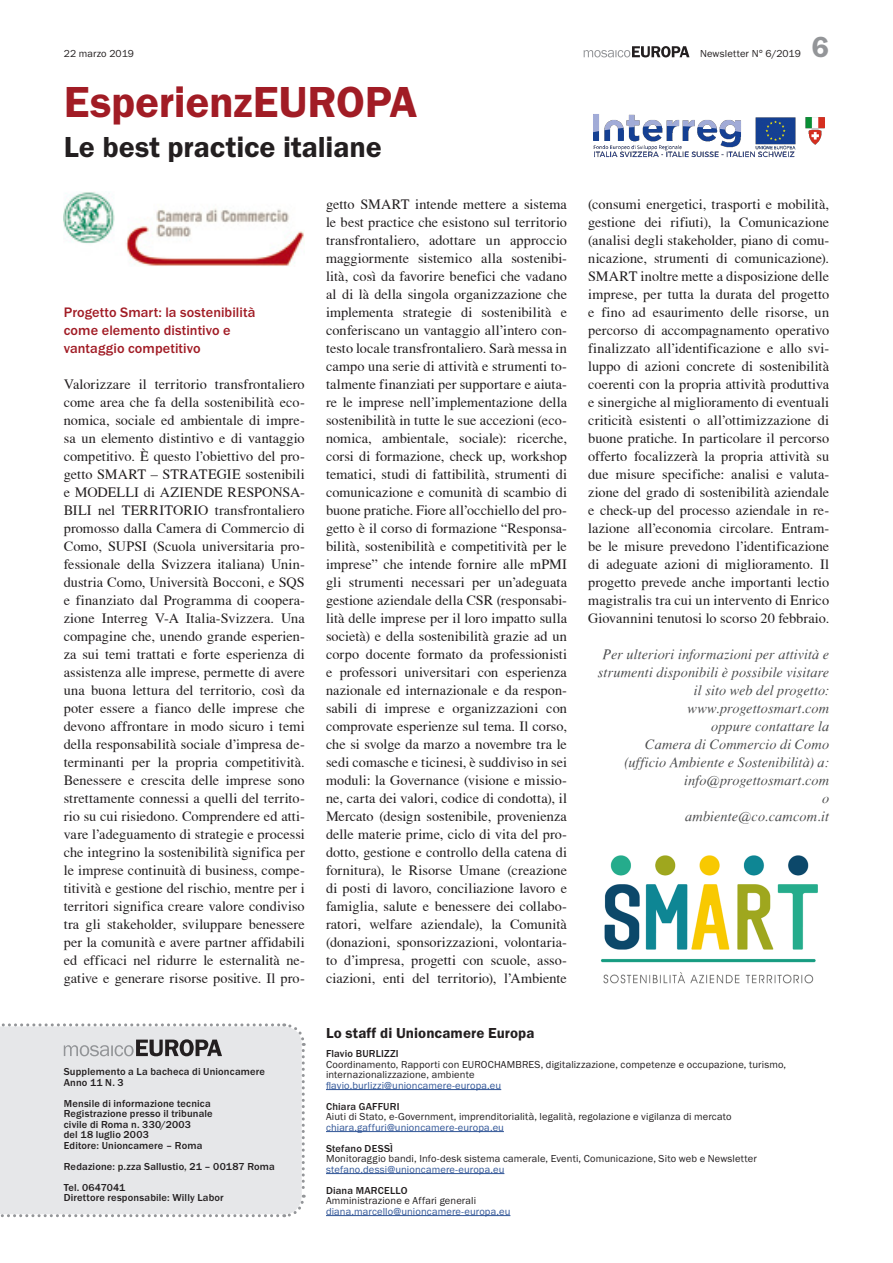
<style>
.page{position:relative;width:893px;height:1263px;background:#fff}
.page>*{position:absolute;margin:0;border:0;box-sizing:border-box;transform-origin:0 0}
.Titel_30{font:600 45px "Franklin Gothic Itc T";letter-spacing:-.005em;color:#a11c25}
.Untertitel_20{font:600 30px "Franklin Gothic Itc T";color:#231f20}
.t1{font:600 30px "Franklin Gothic Itc T";color:#939598}
.Zwischentitel{font:600 15px "Franklin Gothic Itc T";letter-spacing:.005em;color:#231f20}
.Grundschrift{font:14.25px/18px "T Acc LAD";letter-spacing:.005em;color:#231f20;text-align:justify}
.Autor{font:14.25px/18px "T Acc LAD Italic";letter-spacing:.005em;color:#4b4c4d;text-align:right}
.Zwischentitel-2{font:500 14.25px/18px "Franklin Gothic Itc T";letter-spacing:.005em;color:#a11c25}
.Untertitel{font:10.5px/10.5px "Franklin Gothic Itc T";letter-spacing:.015em;color:#231f20}
.Untertitel-2{font:500 10.5px/10.5px "Franklin Gothic Itc T";letter-spacing:.015em;color:#231f20}
.Untertitel-3{font:10.5px "Franklin Gothic Itc T";letter-spacing:.01em;color:#2f5496}
</style>
<div class="page">
<svg style="left:584px;top:46px;width:105px;height:11px"></svg>
<svg style="left:0;top:1023px;width:306px;height:195px;background:#e2e3e5"></svg>
<hr style="left:326px;top:1089px;width:175px;height:1px;background:#2f5496">
<hr style="left:326px;top:1131px;width:178px;height:1px;background:#2f5496">
<hr style="left:326px;top:1173px;width:178px;height:1px;background:#2f5496">
<hr style="left:326px;top:1215px;width:184px;height:1px;background:#2f5496">
<img style="left:593px;top:114px;width:232px;height:44px">
<img style="left:64px;top:192px;width:241px;height:74px">
<img style="left:601px;top:855px;width:217px;height:128px">
<p class="Untertitel" style="left:64px;top:49px;width:72px">22 marzo 2019</p>
<p class="Untertitel" style="left:700px;top:49px;width:103px">Newsletter N° 6/2019</p>
<p class="Titel_30" style="left:64px;top:76px;width:355px">EsperienzEUROPA</p>
<p class="Untertitel_20" style="left:64px;top:130px;width:319px">Le best practice italiane</p>
<h2 class="t1" style="left:812px;top:30px;width:19px">6</h2>
<p class="Zwischentitel-2" style="left:64px;top:303px;width:193px">Progetto Smart: la sostenibilità come elemento distintivo e vantaggio competitivo</p>
<p class="Grundschrift" style="left:64px;top:375px;width:242px">Valorizzare il territorio transfrontaliero come area che fa della sostenibilità eco&shy;nomica, sociale ed ambientale di impre&shy;sa un elemento distintivo e di vantaggio competitivo. È questo l’obiettivo del pro&shy;getto SMART – STRATEGIE sostenibili e MODELLI di AZIENDE RESPONSA-BILI nel TERRITORIO transfrontaliero promosso dalla Camera di Commercio di Como, SUPSI (Scuola universitaria pro&shy;fessionale della Svizzera italiana) Unin&shy;dustria Como, Università Bocconi, e SQS e finanziato dal Programma di coopera&shy;zione Interreg V-A Italia-Svizzera. Una compagine che, unendo grande esperien&shy;za sui temi trattati e forte esperienza di assistenza alle imprese, permette di avere una buona lettura del territorio, così da poter essere a fianco delle imprese che devono affrontare in modo sicuro i temi della responsabilità sociale d’impresa de&shy;terminanti per la propria competitività.<br>Benessere e crescita delle imprese sono strettamente connessi a quelli del territo&shy;rio su cui risiedono. Comprendere ed atti&shy;vare l’adeguamento di strategie e processi che integrino la sostenibilità significa per le imprese continuità di business, compe&shy;titività e gestione del rischio, mentre per i territori significa creare valore condiviso tra gli stakeholder, sviluppare benessere per la comunità e avere partner affidabili ed efficaci nel ridurre le esternalità ne&shy;gative e generare risorse positive. Il pro-</p>
<p class="Untertitel-2" style="left:64px;top:1066px;width:203px">Supplemento a La bacheca di Unioncamere</p>
<p class="Untertitel-2" style="left:64px;top:1077px;width:61px">Anno 11 N. 3</p>
<p class="Untertitel-2" style="left:64px;top:1098px;width:148px">Mensile di informazione tecnica</p>
<p class="Untertitel-2" style="left:64px;top:1108px;width:150px">Registrazione presso il tribunale civile di Roma n. 330/2003<br>del 18 luglio 2003</p>
<p class="Untertitel-2" style="left:64px;top:1140px;width:140px">Editore: Unioncamere – Roma</p>
<p class="Untertitel-2" style="left:64px;top:1161px;width:213px">Redazione: p.zza Sallustio, 21 – 00187 Roma</p>
<p class="Untertitel-2" style="left:64px;top:1182px;width:63px">Tel. 0647041</p>
<p class="Untertitel-2" style="left:64px;top:1192px;width:161px">Direttore responsabile: Willy Labor</p>
<p class="Grundschrift" style="left:326px;top:195px;width:242px">getto SMART intende mettere a sistema le best practice che esistono sul territorio transfrontaliero, adottare un approccio maggiormente sistemico alla sostenibi&shy;lità, così da favorire benefici che vadano al di là della singola organizzazione che implementa strategie di sostenibilità e conferiscano un vantaggio all’intero con&shy;testo locale transfrontaliero. Sarà messa in campo una serie di attività e strumenti to&shy;talmente finanziati per supportare e aiuta&shy;re le imprese nell’implementazione della sostenibilità in tutte le sue accezioni (eco&shy;nomica, ambientale, sociale): ricerche, corsi di formazione, check up, workshop tematici, studi di fattibilità, strumenti di comunicazione e comunità di scambio di buone pratiche. Fiore all’occhiello del pro&shy;getto è il corso di formazione “Responsa&shy;bilità, sostenibilità e competitività per le imprese” che intende fornire alle mPMI gli strumenti necessari per un’adeguata gestione aziendale della CSR (responsabi&shy;lità delle imprese per il loro impatto sulla società) e della sostenibilità grazie ad un corpo docente formato da professionisti e professori universitari con esperienza nazionale ed internazionale e da respon&shy;sabili di imprese e organizzazioni con comprovate esperienze sul tema. Il corso, che si svolge da marzo a novembre tra le sedi comasche e ticinesi, è suddiviso in sei moduli: la Governance (visione e missio&shy;ne, carta dei valori, codice di condotta), il Mercato (design sostenibile, provenienza delle materie prime, ciclo di vita del pro&shy;dotto, gestione e controllo della catena di fornitura), le Risorse Umane (creazione di posti di lavoro, conciliazione lavoro e famiglia, salute e benessere dei collabo&shy;ratori, welfare aziendale), la Comunità (donazioni, sponsorizzazioni, volontaria&shy;to d’impresa, progetti con scuole, asso&shy;ciazioni, enti del territorio), l’Ambiente</p>
<p class="Zwischentitel" style="left:326px;top:1024px;width:210px">Lo staff di Unioncamere Europa</p>
<p class="Grundschrift" style="left:588px;top:195px;width:242px">(consumi energetici, trasporti e mobilità, gestione dei rifiuti), la Comunicazione (analisi degli stakeholder, piano di comu&shy;nicazione, strumenti di comunicazione).<br>SMART inoltre mette a disposizione delle imprese, per tutta la durata del progetto e fino ad esaurimento delle risorse, un percorso di accompagnamento operativo finalizzato all’identificazione e allo svi&shy;luppo di azioni concrete di sostenibilità coerenti con la propria attività produttiva e sinergiche al miglioramento di eventuali criticità esistenti o all’ottimizzazione di buone pratiche. In particolare il percorso offerto focalizzerà la propria attività su due misure specifiche: analisi e valuta&shy;zione del grado di sostenibilità aziendale e check-up del processo aziendale in re&shy;lazione all’economia circolare. Entram&shy;be le misure prevedono l’identificazione di adeguate azioni di miglioramento. Il progetto prevede anche importanti lectio magistralis tra cui un intervento di Enrico Giovannini tenutosi lo scorso 20 febbraio.</p>
<p class="Autor" style="left:598px;top:645px;width:233px">Per ulteriori informazioni per attività e strumenti disponibili è possibile visitare il sito web del progetto: www.progettosmart.com<br>oppure contattare la<br>Camera di Commercio di Como<br>(ufficio Ambiente e Sostenibilità) a: info@progettosmart.com<br>o<br>ambiente@co.camcom.it</p>
<p class="Untertitel-2" style="left:326px;top:1048px;width:74px">Flavio BURLIZZI</p>
<p class="Untertitel" style="left:326px;top:1058px;width:462px">Coordinamento, Rapporti con EUROCHAMBRES, digitalizzazione, competenze e occupazione, turismo, internazionalizzazione, ambiente</p>
<p class="Untertitel-3" style="left:326px;top:1079px;width:177px">flavio.burlizzi@unioncamere-europa.eu</p>
<p class="Untertitel-2" style="left:326px;top:1100px;width:75px">Chiara GAFFURI</p>
<p class="Untertitel" style="left:326px;top:1111px;width:407px">Aiuti di Stato, e-Government, imprenditorialità, legalità, regolazione e vigilanza di mercato</p>
<p class="Untertitel-3" style="left:326px;top:1121px;width:179px">chiara.gaffuri@unioncamere-europa.eu</p>
<p class="Untertitel-2" style="left:326px;top:1142px;width:69px">Stefano DESSÌ</p>
<p class="Untertitel" style="left:326px;top:1153px;width:432px">Monitoraggio bandi, Info-desk sistema camerale, Eventi, Comunicazione, Sito web e Newsletter</p>
<p class="Untertitel-3" style="left:326px;top:1163px;width:180px">stefano.dessi@unioncamere-europa.eu</p>
<p class="Untertitel-2" style="left:326px;top:1184px;width:83px">Diana MARCELLO</p>
<p class="Untertitel" style="left:326px;top:1195px;width:152px">Amministrazione e Affari generali</p>
<p class="Untertitel-3" style="left:326px;top:1205px;width:186px">diana.marcello@unioncamere-europa.eu</p>
</div>
